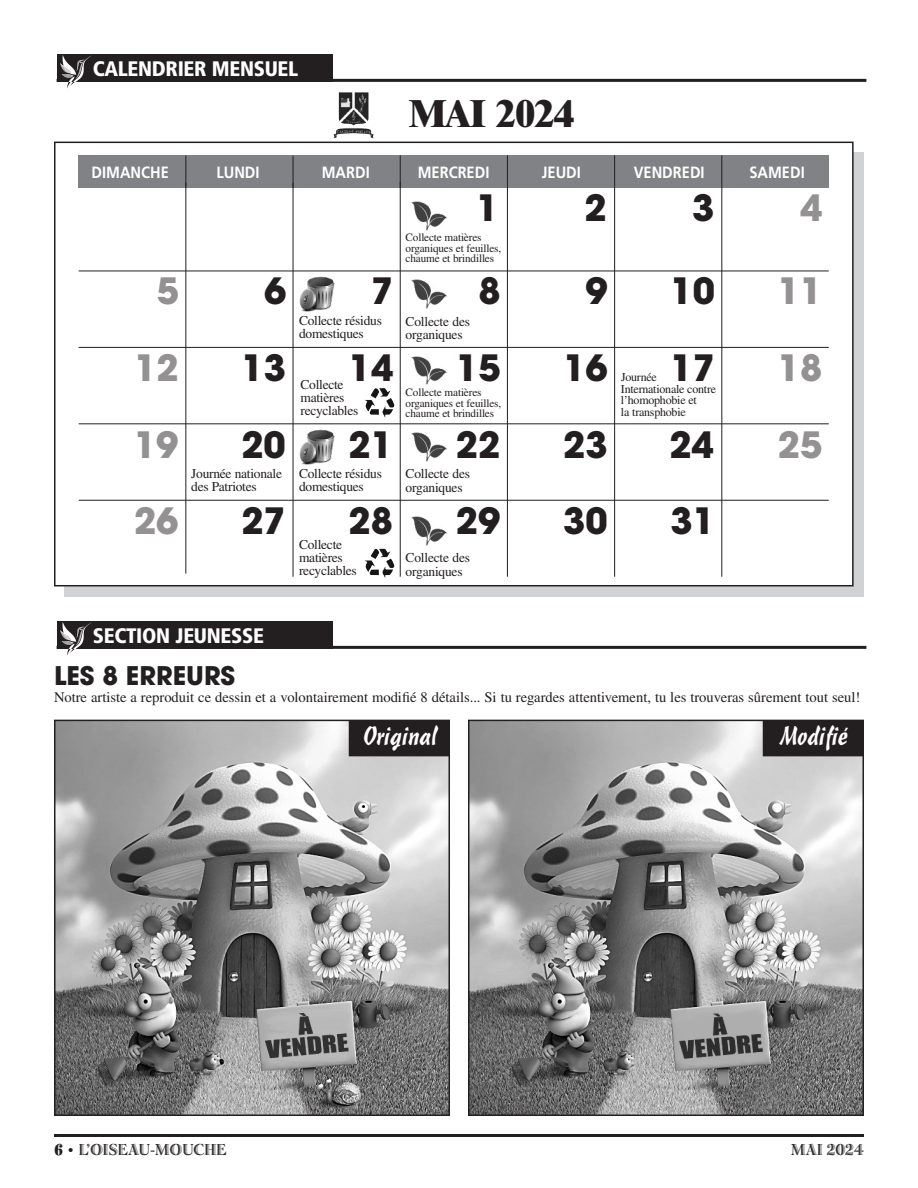
<style>
.page{position:relative;width:918px;height:1188px;background:#fff}
.page>*{position:absolute;margin:0;border:0;box-sizing:border-box;transform-origin:0 0}
.t1{font:800 37.8px "Times";color:#231f20}
.t2{font:700 36px "Avant Garde";color:#231f20}
.t3{font:700 36px "Avant Garde";color:#939191}
.t4{font:25.8px "Cascade Script";color:#fff;scale:.88 1}
.t5{font:700 25.5px "Avant Garde";color:#231f20}
.t6{font:900 condensed 21px "Frutiger";letter-spacing:-.015em;color:#fff}
.t7{font:16.5px "Bertie Plain";color:#231f20}
.t8{font:700 16.35px "Frutiger";color:#fff;scale:.9 1}
.t9{font:14.7px "Times";letter-spacing:-.005em;color:#231f20}
.t10{font:13.5px/13px "Times";letter-spacing:-.02em;color:#231f20}
.t11{font:12px/11.7px "Times";letter-spacing:-.02em;color:#231f20}
.t12{font:11.25px/10.5px "Times";letter-spacing:-.015em;color:#231f20}
.s1{font-family:"Spumoni LP";font-size:21px}
.s2{font-family:"Times";font-size:15px}
</style>
<div class="page">
<hr style="left:54px;top:1134px;width:810px;height:3px;background:#231f20">
<div style="left:64px;top:152px;width:800px;height:445px;background:#d1d2d4"></div>
<div style="left:55px;top:142px;width:798px;height:444px;background:#fff"></div>
<div style="left:54px;top:142px;width:800px;height:444px;border:2px solid #231f20"></div>
<div style="left:79px;top:155px;width:750px;height:33px;background:#808285"></div>
<hr style="left:185px;top:156px;width:1px;height:32px;background:#231f20">
<hr style="left:293px;top:156px;width:1px;height:32px;background:#231f20">
<hr style="left:185px;top:183px;width:1px;height:391px;background:#231f20">
<hr style="left:293px;top:183px;width:1px;height:394px;background:#231f20">
<hr style="left:400px;top:182px;width:1px;height:395px;background:#231f20">
<hr style="left:400px;top:155px;width:1px;height:33px;background:#231f20">
<hr style="left:507px;top:155px;width:1px;height:422px;background:#231f20">
<hr style="left:614px;top:155px;width:1px;height:422px;background:#231f20">
<hr style="left:721px;top:155px;width:1px;height:422px;background:#231f20">
<hr style="left:79px;top:271px;width:750px;height:1px;background:#231f20">
<hr style="left:79px;top:347px;width:750px;height:1px;background:#231f20">
<hr style="left:79px;top:423px;width:750px;height:1px;background:#231f20">
<hr style="left:79px;top:500px;width:750px;height:1px;background:#231f20">
<img style="left:336px;top:92px;width:35px;height:43px">
<img style="left:411px;top:280px;width:36px;height:28px">
<img style="left:411px;top:432px;width:36px;height:29px">
<img style="left:411px;top:516px;width:36px;height:29px">
<img style="left:411px;top:201px;width:36px;height:29px">
<img style="left:411px;top:356px;width:36px;height:29px">
<div style="left:57px;top:54px;width:275px;height:28px;background:#231f20"></div>
<hr style="left:57px;top:79px;width:809px;height:3px;background:#231f20">
<img style="left:70px;top:55px;width:22px;height:27px">
<svg style="left:67px;top:82px;width:8px;height:7px"></svg>
<img style="left:365px;top:388px;width:29px;height:30px">
<img style="left:364px;top:548px;width:30px;height:30px">
<img style="left:300px;top:276px;width:34px;height:36px">
<img style="left:300px;top:429px;width:34px;height:36px">
<div style="left:57px;top:621px;width:275px;height:28px;background:#231f20"></div>
<hr style="left:57px;top:646px;width:809px;height:3px;background:#231f20">
<img style="left:70px;top:622px;width:22px;height:27px">
<svg style="left:67px;top:649px;width:8px;height:7px"></svg>
<img style="left:57px;top:723px;width:390px;height:390px">
<div style="left:54px;top:720px;width:396px;height:396px;border:2px solid #231f20"></div>
<div style="left:350px;top:722px;width:98px;height:33px;background:#231f20"></div>
<div style="left:349px;top:720px;width:101px;height:36px;border:2px solid #231f20"></div>
<img style="left:471px;top:723px;width:390px;height:390px">
<div style="left:468px;top:720px;width:396px;height:396px;border:2px solid #231f20"></div>
<div style="left:764px;top:722px;width:98px;height:33px;background:#231f20"></div>
<div style="left:763px;top:720px;width:101px;height:36px;border:2px solid #231f20"></div>
<h3 class="t6" style="left:93px;top:60px;width:207px">CALENDRIER MENSUEL</h3>
<h1 class="t1" style="left:409px;top:101px;width:166px">MAI 2024</h1>
<p class="t8" style="left:92px;top:166px;width:88px">DIMANCHE</p>
<p class="t8" style="left:216px;top:166px;width:49px">LUNDI</p>
<p class="t8" style="left:322px;top:166px;width:55px">MARDI</p>
<p class="t8" style="left:418px;top:166px;width:81px">MERCREDI</p>
<p class="t8" style="left:542px;top:166px;width:45px">JEUDI</p>
<p class="t8" style="left:634px;top:166px;width:80px">VENDREDI</p>
<p class="t8" style="left:749px;top:166px;width:63px">SAMEDI</p>
<h2 class="t2" style="left:477px;top:195px;width:24px">1</h2>
<h2 class="t2" style="left:584px;top:195px;width:24px">2</h2>
<h2 class="t2" style="left:692px;top:195px;width:24px">3</h2>
<h2 class="t3" style="left:800px;top:195px;width:24px">4</h2>
<p class="t12" style="left:406px;top:234px;width:97px">Collecte matières organiques et feuilles, chaume et brindilles</p>
<h2 class="t3" style="left:157px;top:278px;width:24px">5</h2>
<h2 class="t2" style="left:264px;top:278px;width:24px">6</h2>
<h2 class="t2" style="left:371px;top:278px;width:24px">7</h2>
<h2 class="t2" style="left:478px;top:278px;width:24px">8</h2>
<h2 class="t2" style="left:586px;top:278px;width:24px">9</h2>
<h2 class="t2" style="left:671px;top:278px;width:46px">10</h2>
<h2 class="t3" style="left:778px;top:278px;width:46px">11</h2>
<p class="t10" style="left:299px;top:315px;width:84px">Collecte résidus domestiques</p>
<p class="t10" style="left:406px;top:316px;width:66px;line-height:13.5px">Collecte des organiques</p>
<h2 class="t3" style="left:134px;top:355px;width:46px">12</h2>
<h2 class="t2" style="left:242px;top:355px;width:46px">13</h2>
<h2 class="t2" style="left:349px;top:355px;width:46px">14</h2>
<h2 class="t2" style="left:456px;top:355px;width:46px">15</h2>
<h2 class="t2" style="left:563px;top:355px;width:46px">16</h2>
<h2 class="t2" style="left:671px;top:355px;width:46px">17</h2>
<h2 class="t3" style="left:778px;top:355px;width:46px">18</h2>
<p class="t11" style="left:621px;top:372px;width:97px">Journée<br>Internationale contre l’homophobie et<br>la transphobie</p>
<p class="t10" style="left:301px;top:379px;width:59px">Collecte matières recyclables</p>
<p class="t12" style="left:406px;top:389px;width:97px">Collecte matières organiques et feuilles, chaume et brindilles</p>
<h2 class="t3" style="left:134px;top:431px;width:46px">19</h2>
<h2 class="t2" style="left:241px;top:431px;width:46px">20</h2>
<h2 class="t2" style="left:349px;top:431px;width:46px">21</h2>
<h2 class="t2" style="left:456px;top:431px;width:46px">22</h2>
<h2 class="t2" style="left:563px;top:431px;width:46px">23</h2>
<h2 class="t2" style="left:669px;top:431px;width:46px">24</h2>
<h2 class="t3" style="left:778px;top:431px;width:46px">25</h2>
<p class="t10" style="left:191px;top:469px;width:92px">Journée nationale des Patriotes</p>
<p class="t10" style="left:299px;top:469px;width:84px">Collecte résidus domestiques</p>
<p class="t10" style="left:406px;top:468px;width:66px;line-height:13.5px">Collecte des organiques</p>
<h2 class="t3" style="left:134px;top:508px;width:46px">26</h2>
<h2 class="t2" style="left:241px;top:508px;width:46px">27</h2>
<h2 class="t2" style="left:349px;top:508px;width:46px">28</h2>
<h2 class="t2" style="left:456px;top:508px;width:46px">29</h2>
<h2 class="t2" style="left:563px;top:508px;width:46px">30</h2>
<h2 class="t2" style="left:671px;top:508px;width:46px">31</h2>
<p class="t10" style="left:299px;top:539px;width:59px">Collecte matières recyclables</p>
<p class="t10" style="left:406px;top:552px;width:66px;line-height:13.5px">Collecte des organiques</p>
<h3 class="t6" style="left:93px;top:627px;width:173px">SECTION JEUNESSE</h3>
<h3 class="t5" style="left:54px;top:667px;width:183px">LES 8 ERREURS</h3>
<p class="t9" style="left:54px;top:692px;width:808px">Notre artiste a reproduit ce dessin et a volontairement modifié 8 détails... Si tu regardes attentivement, tu les trouveras sûrement tout seul!</p>
<h3 class="t4" style="left:363px;top:726px;width:86px">Original</h3>
<h3 class="t4" style="left:780px;top:726px;width:79px">Modifié</h3>
<p class="t7" style="left:54px;top:1144px;width:174px"><span class="s1">6</span> <span class="s2">•</span> L’OISEAU-MOUCHE</p>
<p class="t7" style="left:791px;top:1144px;width:74px">MAI 2024</p>
</div>
